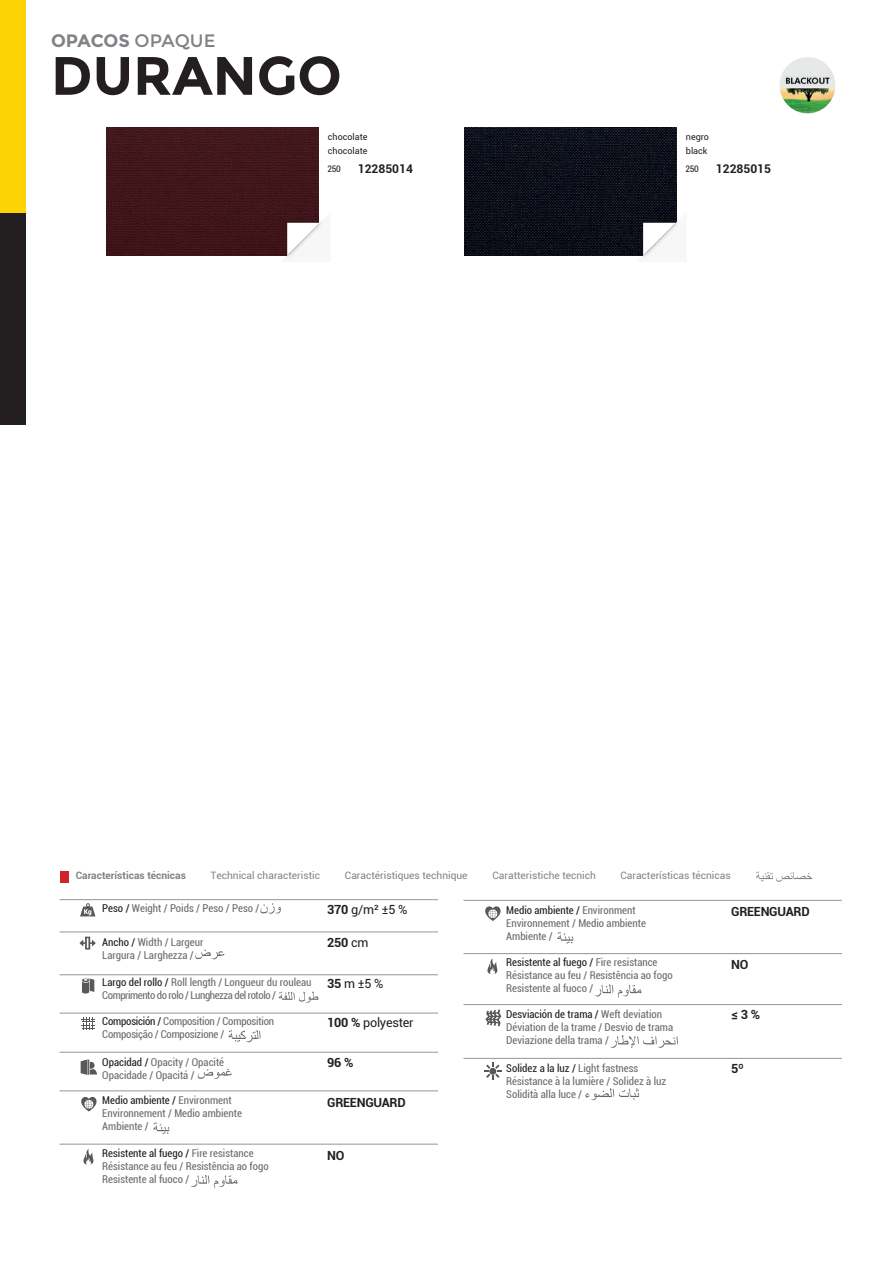
<style>
.page{position:relative;width:893px;height:1263px;background:#fff}
.page>*{position:absolute;margin:0;border:0;box-sizing:border-box;transform-origin:0 0}
.t1{font:700 54px "Montserrat";color:#231f20}
.t2{font:700 18px "Montserrat";letter-spacing:-.005em;color:#808285}
.t3{font:700 12.6px "Roboto";letter-spacing:-.02em;color:#231f20}
.t4{font:12.6px "Roboto";letter-spacing:-.02em;color:#231f20}
.t5{font:700 12px "Roboto";color:#231f20}
.t6{font:condensed 10.8px/12.9px "Roboto";color:#6c6d70}
.t7{font:condensed 10.8px "Roboto";letter-spacing:-.02em;color:#6c6d70}
.t8{font:10.2px "Roboto";color:#808285}
.t9{font:700 10.2px "Roboto";color:#808285}
.t10{font:9px/13.5px "Roboto";color:#231f20}
.t11{font:condensed 9px "Roboto";letter-spacing:-.03em;color:#231f20}
.s1{font-weight:400}
.s2{color:#231f20}
.s3{font-weight:700}
</style>
<div class="page">
<div style="left:0;top:0;width:26px;height:425px;background:#231f20"></div>
<div style="left:0;top:0;width:26px;height:213px;background:#fed304"></div>
<img style="left:106px;top:128px;width:213px;height:127px">
<img style="left:464px;top:128px;width:213px;height:127px">
<svg style="left:281px;top:212px;width:41px;height:46px"></svg>
<svg style="left:637px;top:212px;width:41px;height:46px"></svg>
<img style="left:780px;top:57px;width:56px;height:57px">
<svg style="left:82px;top:978px;width:12px;height:15px"></svg>
<hr style="left:60px;top:974px;width:378px;height:1px;background:#939598">
<svg style="left:279px;top:991px;width:39px;height:12px"></svg>
<svg style="left:80px;top:903px;width:16px;height:13px"></svg>
<hr style="left:60px;top:899px;width:378px;height:1px;background:#939598">
<svg style="left:260px;top:903px;width:21px;height:11px"></svg>
<svg style="left:82px;top:1017px;width:12px;height:13px"></svg>
<hr style="left:60px;top:1013px;width:378px;height:1px;background:#939598">
<svg style="left:228px;top:1030px;width:32px;height:12px"></svg>
<svg style="left:79px;top:937px;width:17px;height:12px"></svg>
<hr style="left:60px;top:932px;width:378px;height:1px;background:#939598">
<svg style="left:195px;top:949px;width:30px;height:10px"></svg>
<hr style="left:60px;top:1090px;width:378px;height:1px;background:#939598">
<svg style="left:153px;top:1122px;width:16px;height:12px"></svg>
<svg style="left:81px;top:1097px;width:16px;height:14px"></svg>
<hr style="left:60px;top:1052px;width:378px;height:1px;background:#939598">
<svg style="left:198px;top:1068px;width:34px;height:11px"></svg>
<svg style="left:81px;top:1059px;width:16px;height:16px"></svg>
<svg style="left:83px;top:1149px;width:10px;height:16px"></svg>
<hr style="left:60px;top:1144px;width:378px;height:1px;background:#939598">
<svg style="left:191px;top:1174px;width:46px;height:15px"></svg>
<hr style="left:463px;top:900px;width:379px;height:1px;background:#939598">
<svg style="left:557px;top:932px;width:16px;height:12px"></svg>
<svg style="left:485px;top:906px;width:15px;height:15px"></svg>
<hr style="left:463px;top:1058px;width:379px;height:1px;background:#939598">
<svg style="left:484px;top:1063px;width:17px;height:17px"></svg>
<svg style="left:585px;top:1088px;width:54px;height:12px"></svg>
<hr style="left:463px;top:1004px;width:379px;height:1px;background:#939598">
<svg style="left:610px;top:1035px;width:68px;height:13px"></svg>
<svg style="left:485px;top:1009px;width:16px;height:17px"></svg>
<svg style="left:487px;top:958px;width:10px;height:16px"></svg>
<hr style="left:463px;top:953px;width:379px;height:1px;background:#939598">
<svg style="left:595px;top:984px;width:46px;height:14px"></svg>
<svg style="left:756px;top:871px;width:56px;height:11px"></svg>
<div style="left:60px;top:871px;width:8px;height:12px;background:#d1232a"></div>
<h2 class="t2" style="left:51px;top:30px;width:166px">OPACOS <span class="s1">OPAQUE</span></h2>
<h1 class="t1" style="left:51px;top:44px;width:292px">DURANGO</h1>
<p class="t10" style="left:328px;top:130px;width:41px">chocolate chocolate</p>
<p class="t11" style="left:327px;top:163px;width:15px">250</p>
<p class="t5" style="left:358px;top:160px;width:57px">12285014</p>
<p class="t10" style="left:686px;top:130px;width:25px">negro black</p>
<p class="t11" style="left:685px;top:163px;width:15px">250</p>
<p class="t5" style="left:716px;top:160px;width:57px">12285015</p>
<p class="t6" style="left:506px;top:864px;width:123px"><span class="s2">Opacidad /</span> Opacity / Opacité</p>
<p class="t9" style="left:76px;top:868px;width:112px">Características técnicas</p>
<p class="t8" style="left:210px;top:868px;width:111px">Technical characteristic</p>
<p class="t8" style="left:345px;top:868px;width:124px">Caractéristiques technique</p>
<p class="t8" style="left:492px;top:868px;width:105px">Caratteristiche tecnich</p>
<p class="t8" style="left:620px;top:868px;width:112px">Características técnicas</p>
<p class="t6" style="left:102px;top:902px;width:159px"><span class="s2">Peso /</span> Weight / Poids / Peso / Peso /</p>
<p class="t4" style="left:327px;top:901px;width:82px"><span class="s3">370</span> g/m² ±5 %</p>
<p class="t6" style="left:102px;top:935px;width:103px"><span class="s2">Ancho /</span> Width / Largeur</p>
<p class="t3" style="left:327px;top:934px;width:43px">250 <span class="s1">cm</span></p>
<p class="t6" style="left:102px;top:948px;width:93px">Largura / Larghezza /</p>
<p class="t6" style="left:102px;top:976px;width:211px"><span class="s2">Largo del rollo /</span> Roll length / Longueur du rouleau<br>Comprimento do rolo / Lunghezza del rotolo /</p>
<p class="t4" style="left:327px;top:974px;width:58px"><span class="s3">35</span> m ±5 %</p>
<p class="t7" style="left:102px;top:1014px;width:173px"><span class="s2">Composición /</span> Composition / Composition</p>
<p class="t4" style="left:327px;top:1014px;width:88px"><span class="s3">100 %</span> polyester</p>
<p class="t7" style="left:102px;top:1027px;width:124px">Composição / Composizione /</p>
<p class="t6" style="left:102px;top:1055px;width:123px"><span class="s2">Opacidad /</span> Opacity / Opacité<br>Opacidade / Opacitá /</p>
<p class="t3" style="left:327px;top:1054px;width:28px">96 %</p>
<p class="t6" style="left:102px;top:1094px;width:141px"><span class="s2">Medio ambiente /</span> Environment<br>Environnement / Medio ambiente<br>Ambiente /</p>
<p class="t3" style="left:327px;top:1093px;width:80px">GREENGUARD</p>
<p class="t6" style="left:102px;top:1146px;width:168px"><span class="s2">Resistente al fuego /</span> Fire resistance<br>Résistance au feu / Resistência ao fogo<br>Resistente al fuoco /</p>
<p class="t3" style="left:327px;top:1146px;width:19px">NO</p>
<p class="t6" style="left:506px;top:903px;width:141px"><span class="s2">Medio ambiente /</span> Environment<br>Environnement / Medio ambiente<br>Ambiente /</p>
<p class="t3" style="left:731px;top:903px;width:80px">GREENGUARD</p>
<p class="t6" style="left:506px;top:956px;width:168px"><span class="s2">Resistente al fuego /</span> Fire resistance<br>Résistance au feu / Resistência ao fogo<br>Resistente al fuoco /</p>
<p class="t3" style="left:731px;top:956px;width:19px">NO</p>
<p class="t6" style="left:506px;top:1007px;width:168px"><span class="s2">Desviación de trama /</span> Weft deviation<br>Déviation de la trame / Desvio de trama<br>Deviazione della trama /</p>
<p class="t3" style="left:731px;top:1006px;width:30px">≤ 3 %</p>
<p class="t6" style="left:506px;top:1061px;width:161px"><span class="s2">Solidez a la luz /</span> Light fastness<br>Résistance à la lumière / Solidez à luz<br>Solidità alla luce /</p>
<p class="t3" style="left:731px;top:1060px;width:14px">5º</p>
</div>
